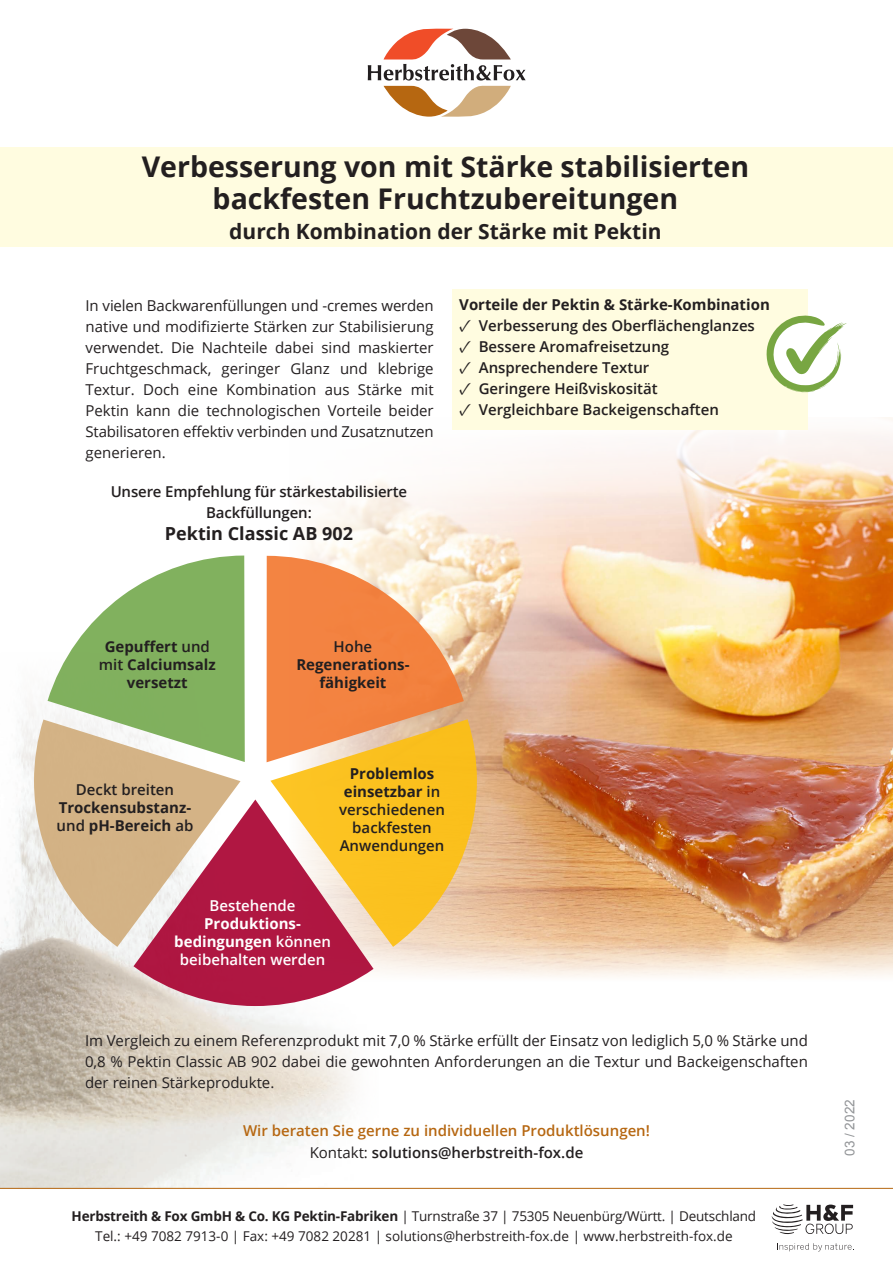
<style>
.page{position:relative;width:893px;height:1263px;background:#fff}
.page>*{position:absolute;margin:0;border:0;box-sizing:border-box;transform-origin:0 0}
.t1{font:700 28.5px "Open Sans";color:#231f20}
.t2{font:700 21px "Open Sans";color:#231f20}
.t3{font:700 18px "Open Sans";color:#231f20}
.t4{font:15px/21px "Open Sans";color:#231f20;text-align:justify}
.t5{font:600 15px "Open Sans";color:#231f20}
.t6{font:700 15px "Open Sans";color:#231f20}
.t7{font:600 15px "Open Sans";color:#b66711}
.t8{font:600 15px/18px "Open Sans";color:#fff;text-align:center}
.t9{font:700 15px "Open Sans";color:#fff}
.t10{font:13.5px "Open Sans";color:#231f20}
.t11{font:13.5px "Arial";color:#939598}
.s1{font-family:"Minion Pro";font-weight:700;font-size:18px}
.s2{font-weight:600}
.s3{font-weight:700}
.s4{font-weight:400}
</style>
<div class="page">
<img style="left:646px;top:553px;width:247px;height:375px">
<svg style="left:646px;top:538px;width:247px;height:15px;background:#eca150"></svg>
<img style="left:379px;top:538px;width:267px;height:390px">
<svg style="left:379px;top:417px;width:514px;height:121px"></svg>
<svg style="left:379px;top:928px;width:514px;height:49px;background:#f2d9c0"></svg>
<img style="left:0;top:480px;width:379px;height:708px">
<div style="left:452px;top:289px;width:356px;height:140px;background:#fffce0"></div>
<div style="left:0;top:147px;width:893px;height:100px;background:#fffce0"></div>
<svg style="left:368px;top:29px;width:158px;height:88px"></svg>
<svg style="left:772px;top:1204px;width:81px;height:30px"></svg>
<svg style="left:777px;top:1243px;width:77px;height:8px"></svg>
<hr style="left:0;top:1188px;width:893px;height:1px;background:#b66711">
<svg style="left:766px;top:315px;width:81px;height:78px"></svg>
<svg style="left:48px;top:555px;width:197px;height:207px"></svg>
<svg style="left:267px;top:556px;width:197px;height:206px;background:#f39b63"></svg>
<svg style="left:270px;top:719px;width:207px;height:228px;background:#f6bf48"></svg>
<svg style="left:133px;top:799px;width:241px;height:207px;background:#cb6463"></svg>
<svg style="left:34px;top:719px;width:206px;height:228px;fill:#d3b285"></svg>
<p class="t1" style="left:142px;top:147px;width:609px">Verbesserung von mit Stärke stabilisierten</p>
<p class="t1" style="left:213px;top:178px;width:467px">backfesten Fruchtzubereitungen</p>
<p class="t2" style="left:229px;top:216px;width:434px">durch Kombination der Stärke mit Pektin</p>
<p class="t4" style="left:86px;top:295px;width:350px">In vielen Backwarenfüllungen und -cremes werden native und modifizierte Stärken zur Stabilisierung verwendet. Die Nachteile dabei sind maskierter Fruchtgeschmack, geringer Glanz und klebrige Textur. Doch eine Kombination aus Stärke mit Pektin kann die technologischen Vorteile beider Stabilisatoren effektiv verbinden und Zusatznutzen generieren.</p>
<p class="t5" style="left:111px;top:481px;width:298px">Unsere Empfehlung für stärkestabilisierte</p>
<p class="t5" style="left:206px;top:502px;width:107px">Backfüllungen:</p>
<p class="t3" style="left:165px;top:521px;width:190px">Pektin Classic AB 902</p>
<p class="t6" style="left:459px;top:294px;width:312px">Vorteile der Pektin &amp; Stärke-Kombination</p>
<p class="t5" style="left:459px;top:315px;width:297px"><span class="s1">✓</span> Verbesserung des Oberflächenglanzes</p>
<p class="t5" style="left:459px;top:336px;width:212px"><span class="s1">✓</span> Bessere Aromafreisetzung</p>
<p class="t5" style="left:459px;top:357px;width:192px"><span class="s1">✓</span> Ansprechendere Textur</p>
<p class="t5" style="left:459px;top:378px;width:200px"><span class="s1">✓</span> Geringere Heißviskosität</p>
<p class="t5" style="left:459px;top:399px;width:261px"><span class="s1">✓</span> Vergleichbare Backeigenschaften</p>
<p class="t6" style="left:105px;top:636px;width:107px">Gepuffert <span class="s2">und</span></p>
<p class="t6" style="left:99px;top:654px;width:118px"><span class="s2">mit</span> Calciumsalz</p>
<p class="t6" style="left:127px;top:672px;width:62px">versetzt</p>
<p class="t5" style="left:76px;top:779px;width:100px">Deckt breiten</p>
<p class="t6" style="left:59px;top:796px;width:134px">Trockensubstanz-</p>
<p class="t6" style="left:57px;top:814px;width:138px"><span class="s2">und</span> pH-Bereich <span class="s2">ab</span></p>
<p class="t5" style="left:334px;top:636px;width:40px">Hohe</p>
<p class="t6" style="left:296px;top:654px;width:115px">Regenerations-</p>
<p class="t6" style="left:319px;top:672px;width:69px">fähigkeit</p>
<p class="t6" style="left:350px;top:763px;width:86px">Problemlos</p>
<p class="t6" style="left:344px;top:781px;width:98px">einsetzbar <span class="s2">in</span></p>
<p class="t5" style="left:339px;top:799px;width:107px">verschiedenen</p>
<p class="t5" style="left:352px;top:817px;width:81px">backfesten</p>
<p class="t5" style="left:340px;top:835px;width:106px">Anwendungen</p>
<p class="t8" style="left:210px;top:896px;width:88px">Bestehende</p>
<p class="t9" style="left:204px;top:913px;width:98px">Produktions-</p>
<p class="t8" style="left:174px;top:932px;width:158px"><span class="s3">bedingungen</span> können beibehalten werden</p>
<p class="t4" style="left:85px;top:1030px;width:724px">Im Vergleich zu einem Referenzprodukt mit 7,0 % Stärke erfüllt der Einsatz von lediglich 5,0 % Stärke und 0,8 % Pektin Classic AB 902 dabei die gewohnten Anforderungen an die Textur und Backeigenschaften der reinen Stärkeprodukte.</p>
<p class="t7" style="left:243px;top:1120px;width:408px">Wir beraten Sie gerne zu individuellen Produktlösungen!</p>
<p class="t5" style="left:310px;top:1143px;width:275px"><span class="s4">Kontakt:</span> solutions@herbstreith-fox.de</p>
<p class="t10" style="left:72px;top:1207px;width:686px"><span class="s3">Herbstreith &amp; Fox GmbH &amp; Co. KG Pektin-Fabriken</span> | Turnstraße 37 | 75305 Neuenbürg/Württ. | Deutschland</p>
<p class="t10" style="left:95px;top:1226px;width:639px">Tel.: +49 7082 7913-0 | Fax: +49 7082 20281 | solutions@herbstreith-fox.de | www.herbstreith-fox.de</p>
<p class="t11" style="left:841px;top:1156px;width:58px;rotate:-90deg">03 / 2022</p>
</div>
